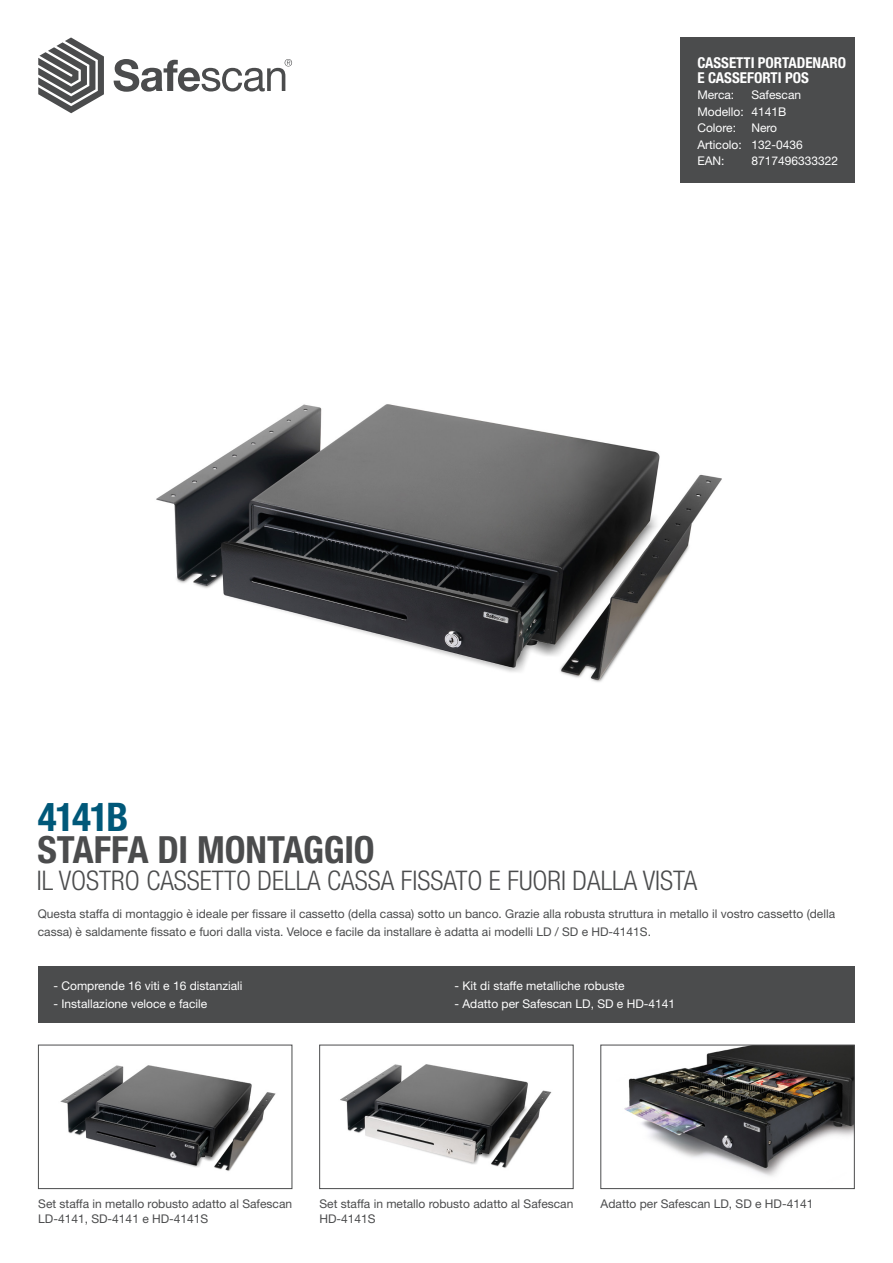
<style>
.page{position:relative;width:893px;height:1263px;background:#fff}
.page>*{position:absolute;margin:0;border:0;box-sizing:border-box;transform-origin:0 0}
.t1{font:700 condensed 39.45px "Helvetica Neue LT Std";letter-spacing:-.045em;color:#005879}
.t2{font:700 condensed 37.5px "Helvetica Neue LT Std";letter-spacing:-.005em;color:#4b4c4d}
.t3{font:300 condensed 27px "Helvetica Neue LT Std";color:#4b4c4d}
.t4{font:700 condensed 15px/15px "Helvetica Neue LT Std";color:#fff}
.Platte_tekst{font:12px/15px "Helvetica Neue LT Std";color:#4b4c4d}
.Points{font:12px "Helvetica Neue LT Std";color:#fff}
.Tabel{font:12px "Helvetica Neue LT Std";color:#fff}
</style>
<div class="page">
<div style="left:680px;top:37px;width:175px;height:146px;background:#4b4c4d"></div>
<svg style="left:38px;top:37px;width:66px;height:76px"></svg>
<svg style="left:114px;top:59px;width:178px;height:33px"></svg>
<div style="left:38px;top:966px;width:817px;height:57px;background:#4b4c4d"></div>
<img style="left:156px;top:404px;width:566px;height:278px">
<img style="left:340px;top:1064px;width:212px;height:104px">
<div style="left:319px;top:1045px;width:254px;height:144px;border:1px solid #4b4c4d"></div>
<img style="left:624px;top:1047px;width:228px;height:129px">
<div style="left:601px;top:1045px;width:253px;height:144px;border:1px solid #4b4c4d"></div>
<img style="left:60px;top:1065px;width:216px;height:106px">
<div style="left:38px;top:1045px;width:254px;height:144px;border:1px solid #4b4c4d"></div>
<p class="t1" style="left:38px;top:793px;width:92px">4141B</p>
<p class="t2" style="left:37px;top:827px;width:339px">STAFFA DI MONTAGGIO</p>
<p class="t4" style="left:697px;top:55px;width:150px">CASSETTI PORTADENARO<br>E CASSEFORTI POS</p>
<p class="Tabel" style="left:697px;top:88px;width:38px">Merca:</p>
<p class="Tabel" style="left:751px;top:88px;width:51px">Safescan</p>
<p class="Tabel" style="left:697px;top:104px;width:90px">Modello: 4141B</p>
<p class="Tabel" style="left:697px;top:121px;width:40px">Colore:</p>
<p class="Tabel" style="left:751px;top:121px;width:27px">Nero</p>
<p class="Tabel" style="left:697px;top:137px;width:107px">Articolo: 132-0436</p>
<p class="Tabel" style="left:697px;top:154px;width:29px">EAN:</p>
<p class="Tabel" style="left:751px;top:154px;width:88px">8717496333322</p>
<p class="t3" style="left:37px;top:865px;width:662px">IL VOSTRO CASSETTO DELLA CASSA FISSATO E FUORI DALLA VISTA</p>
<p class="Platte_tekst" style="left:38px;top:905px;width:799px;line-height:18px">Questa staffa di montaggio è ideale per fissare il cassetto (della cassa) sotto un banco. Grazie alla robusta struttura in metallo il vostro cassetto (della cassa) è saldamente fissato e fuori dalla vista. Veloce e facile da installare è adatta ai modelli LD / SD e HD-4141S.</p>
<p class="Points" style="left:53px;top:979px;width:191px">- Comprende 16 viti e 16 distanziali</p>
<p class="Points" style="left:53px;top:997px;width:155px">- Installazione veloce e facile</p>
<p class="Points" style="left:454px;top:979px;width:172px">- Kit di staffe metalliche robuste</p>
<p class="Points" style="left:454px;top:997px;width:222px">- Adatto per Safescan LD, SD e HD-4141</p>
<p class="Platte_tekst" style="left:38px;top:1196px;width:255px">Set staffa in metallo robusto adatto al Safescan<br>LD-4141, SD-4141 e HD-4141S</p>
<p class="Platte_tekst" style="left:319px;top:1196px;width:255px">Set staffa in metallo robusto adatto al Safescan<br>HD-4141S</p>
<p class="Platte_tekst" style="left:601px;top:1196px;width:214px">Adatto per Safescan LD, SD e HD-4141</p>
</div>
